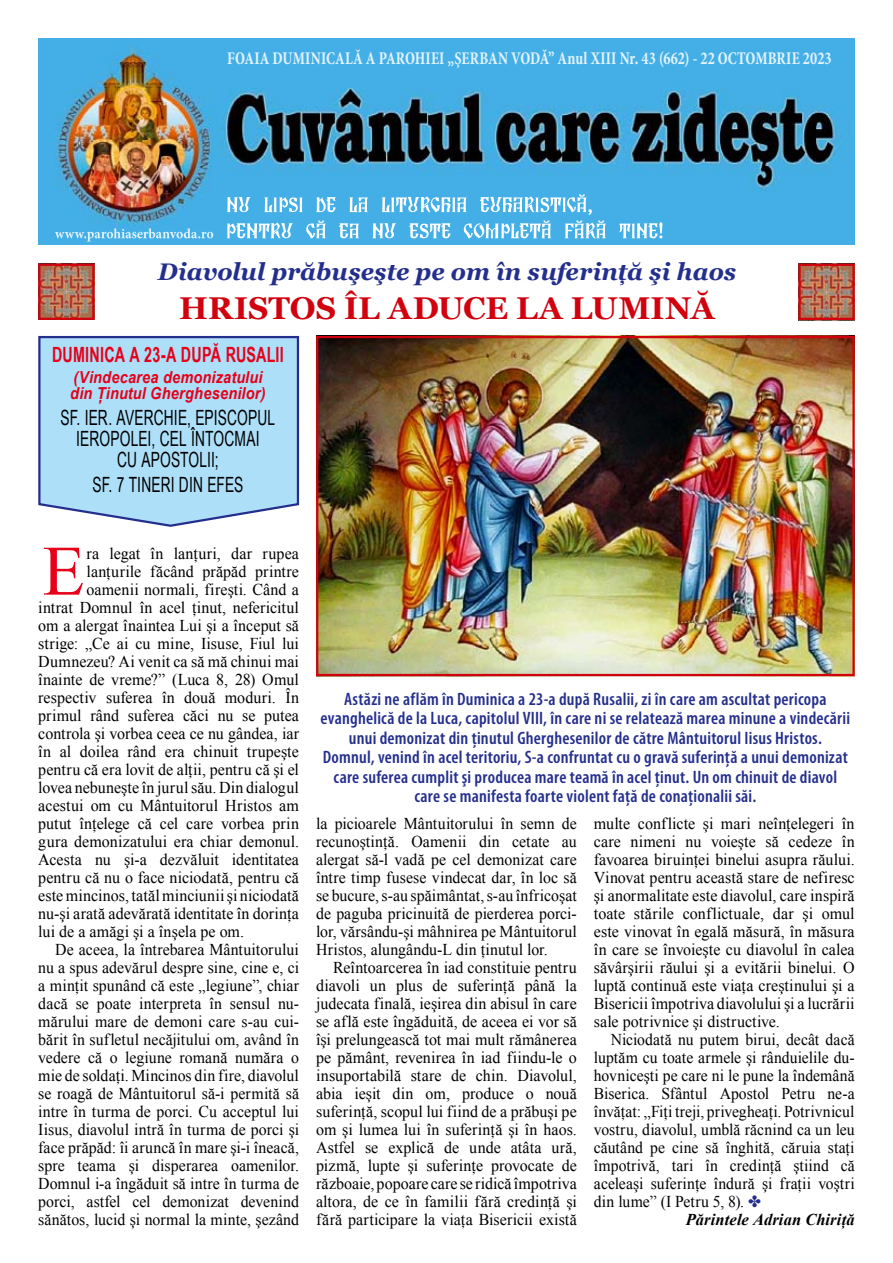
<style>
.page{position:relative;width:893px;height:1263px;background:#fff}
.page>*{position:absolute;margin:0;border:0;box-sizing:border-box;transform-origin:0 0}
.t1{font:70.8px "Times New Roman";color:#e60019}
.t2{font:700 31.5px "Georgia";color:#d1010e}
.t3{font:italic 700 24px "Georgia";letter-spacing:-.005em;color:#242f8d}
.t4{font:21px/21px "Arial Narrow";letter-spacing:.01em;color:#000;text-align:center;scale:.8 1}
.t5{font:700 21px "Arial Narrow";letter-spacing:.01em;color:#e60019;scale:.83 1}
.t6{font:600 condensed 18px/19.5px "Myriad Pro";letter-spacing:.015em;color:#242f8d;text-align:center}
.t7{font:700 condensed 18px "Minion Pro";letter-spacing:.01em;color:#e2f3fc;scale:.85 1}
.t8{font:16.5px/18px "Times New Roman";letter-spacing:.005em;color:#000;text-align:justify}
.t9{font:16.5px/18px "Times New Roman";letter-spacing:.005em;color:#000;text-align:justify;scale:.96 1}
.t10{font:16.5px "Times New Roman";letter-spacing:.005em;color:#000;scale:.95 1}
.t11{font:italic 700 16.5px/16.5px "Arial";letter-spacing:.015em;color:#e60019;scale:.88 1}
.t12{font:italic 700 16.5px "Times New Roman";letter-spacing:.01em;color:#000}
.s1{color:#242f8d}
</style>
<div class="page">
<img style="left:319px;top:339px;width:533px;height:334px">
<div style="left:316px;top:336px;width:539px;height:340px;border:2px solid #d1010e"></div>
<img style="left:41px;top:267px;width:51px;height:50px">
<div style="left:38px;top:264px;width:57px;height:56px;border:2px solid #d1010e"></div>
<img style="left:801px;top:267px;width:51px;height:50px">
<div style="left:798px;top:264px;width:57px;height:56px;border:2px solid #d1010e"></div>
<img style="left:38px;top:38px;width:817px;height:206px">
<svg style="left:55px;top:228px;width:158px;height:14px;background:#67beeb"></svg>
<svg style="left:227px;top:194px;width:435px;height:44px;background:#6ec0ec"></svg>
<svg style="left:38px;top:335px;width:262px;height:192px;background:#acdaf4"></svg>
<p class="t7" style="left:227px;top:47px;width:713px">FOAIA DUMINICALĂ A PAROHIEI „ŞERBAN VODĂ” Anul XIII Nr. 43 (662) - 22 OCTOMBRIE 2023</p>
<h3 class="t3" style="left:158px;top:258px;width:580px">Diavolul prăbuşeşte pe om în suferinţă şi haos</h3>
<h2 class="t2" style="left:179px;top:290px;width:537px">HRISTOS ÎL ADUCE LA LUMINĂ</h2>
<p class="t5" style="left:52px;top:339px;width:281px">DUMINICA A 23-A DUPĂ RUSALII</p>
<p class="t11" style="left:70px;top:369px;width:224px">(Vindecarea demonizatului din Ţinutul Gherghesenilor)</p>
<p class="t4" style="left:61px;top:406px;width:270px">SF. IER. AVERCHIE, EPISCOPUL<br>IEROPOLEI, CEL ÎNTOCMAI<br>CU APOSTOLII ;</p>
<p class="t4" style="left:93px;top:473px;width:188px">SF. 7 TI NERI DI N EFES</p>
<h1 class="t1" style="left:43px;top:523px;width:44px">E</h1>
<p class="t8" style="left:87px;top:544px;width:214px">ra legat în lanţuri, dar rupea</p>
<p class="t8" style="left:87px;top:562px;width:214px">lanţurile făcând prăpăd printre</p>
<p class="t8" style="left:87px;top:580px;width:214px">oamenii normali, fireşti. Când a</p>
<p class="t8" style="left:38px;top:598px;width:262px">intrat Domnul în acel ţinut, nefericitul</p>
<p class="t8" style="left:38px;top:616px;width:262px">om a alergat înaintea Lui şi a început să</p>
<p class="t8" style="left:38px;top:634px;width:262px">strige: „Ce ai cu mine, Iisuse, Fiul lui</p>
<p class="t8" style="left:38px;top:652px;width:262px">Dumnezeu? Ai venit ca să mă chinui mai</p>
<p class="t8" style="left:38px;top:670px;width:262px">înainte de vreme?” (Luca 8, 28) Omul</p>
<p class="t8" style="left:38px;top:688px;width:262px">respectiv suferea în două moduri. În</p>
<p class="t8" style="left:38px;top:706px;width:262px">primul rând suferea căci nu se putea</p>
<p class="t8" style="left:38px;top:724px;width:262px">controla şi vorbea ceea ce nu gândea, iar</p>
<p class="t8" style="left:38px;top:742px;width:262px">în al doilea rând era chinuit trupeşte</p>
<p class="t8" style="left:38px;top:760px;width:262px">pentru că era lovit de alţii, pentru că şi el</p>
<p class="t8" style="left:38px;top:778px;width:262px">lovea nebuneşte în jurul său. Din dialogul</p>
<p class="t8" style="left:38px;top:796px;width:262px">acestui om cu Mântuitorul Hristos am</p>
<p class="t8" style="left:38px;top:814px;width:262px">putut înţelege că cel care vorbea prin</p>
<p class="t8" style="left:38px;top:832px;width:262px">gura demonizatului era chiar demonul.</p>
<p class="t8" style="left:38px;top:850px;width:262px">Acesta nu şi-a dezvăluit identitatea</p>
<p class="t8" style="left:38px;top:868px;width:262px">pentru că nu o face niciodată, pentru că</p>
<p class="t8" style="left:38px;top:886px;width:262px">este mincinos, tatăl minciunii şi niciodată</p>
<p class="t8" style="left:38px;top:904px;width:262px">nu-şi arată adevărată identitate în dorinţa</p>
<p class="t8" style="left:38px;top:922px;width:207px">lui de a amăgi şi a înşela pe om.</p>
<p class="t9" style="left:55px;top:940px;width:255px">De aceea, la întrebarea Mântuitorului</p>
<p class="t9" style="left:38px;top:958px;width:273px">nu a spus adevărul despre sine, cine e, ci</p>
<p class="t9" style="left:38px;top:976px;width:273px">a minţit spunând că este „legiune”, chiar</p>
<p class="t9" style="left:38px;top:994px;width:273px">dacă se poate interpreta în sensul nu-</p>
<p class="t9" style="left:38px;top:1012px;width:273px">mărului mare de demoni care s-au cui-</p>
<p class="t9" style="left:38px;top:1030px;width:273px">bărit în sufletul necăjitului om, având în</p>
<p class="t9" style="left:38px;top:1048px;width:273px">vedere că o legiune romană număra o</p>
<p class="t9" style="left:38px;top:1066px;width:273px">mie de soldaţi. Mincinos din fire, diavolul</p>
<p class="t9" style="left:38px;top:1084px;width:273px">se roagă de Mântuitorul să-i permită să</p>
<p class="t9" style="left:38px;top:1102px;width:273px">intre în turma de porci. Cu acceptul lui</p>
<p class="t9" style="left:38px;top:1120px;width:273px">Iisus, diavolul intră în turma de porci şi</p>
<p class="t9" style="left:38px;top:1138px;width:273px">face prăpăd: îi aruncă în mare şi-i îneacă,</p>
<p class="t9" style="left:38px;top:1156px;width:273px">spre teama şi disperarea oamenilor.</p>
<p class="t9" style="left:38px;top:1174px;width:273px">Domnul i-a îngăduit să intre în turma de</p>
<p class="t9" style="left:38px;top:1192px;width:273px">porci, astfel cel demonizat devenind</p>
<p class="t9" style="left:38px;top:1210px;width:273px">sănătos, lucid şi normal la minte, şezând</p>
<p class="t6" style="left:321px;top:689px;width:531px">Astăzi ne aflăm în Duminica a 23-a după Rusalii, zi în care am ascultat pericopa evanghelică de la Luca, capitolul VIII, în care ni se relatează marea minune a vindecării unui demonizat din ţinutul Gherghesenilor de către Mântuitorul Iisus Hristos.<br>Domnul, venind în acel teritoriu, S-a confruntat cu o gravă suferinţă a unui demonizat care suferea cumplit şi producea mare teamă în acel ţinut. Un om chinuit de diavol care se manifesta foarte violent faţă de conaţionalii săi.</p>
<p class="t9" style="left:316px;top:814px;width:273px">la picioarele Mântuitorului în semn de recunoştinţă. Oamenii din cetate au alergat să-l vadă pe cel demonizat care între timp fusese vindecat dar, în loc să se bucure, s-au spăimântat, s-au înfricoşat de paguba pricinuită de pierderea porci&shy;lor, vărsându-şi mâhnirea pe Mântuitorul Hristos, alungându-L din ţinutul lor.</p>
<p class="t8" style="left:316px;top:958px;width:262px;text-indent:17px">Reîntoarcerea în iad constituie pentru diavoli un plus de suferinţă până la judecata finală, ieşirea din abisul în care se află este îngăduită, de aceea ei vor să îşi prelungească tot mai mult rămânerea pe pământ, revenirea în iad fiindu-le o insuportabilă stare de chin. Diavolul, abia ieşit din om, produce o nouă suferinţă, scopul lui fiind de a prăbuşi pe om şi lumea lui în suferinţă şi în haos.<br>Astfel se explică de unde atâta ură, pizmă, lupte şi suferinţe provocate de războaie, popoare care se ridică împotriva altora, de ce în familii fără credinţă şi fără participare la viaţa Bisericii există</p>
<p class="t8" style="left:594px;top:814px;width:262px">multe conflicte şi mari neînţelegeri în care nimeni nu voieşte să cedeze în favoarea biruinţei binelui asupra răului.<br>Vinovat pentru această stare de nefiresc şi anormalitate este diavolul, care inspiră toate stările conflictuale, dar şi omul este vinovat în egală măsură, în măsura în care se învoieşte cu diavolul în calea săvârşirii răului şi a evitării binelui. O luptă continuă este viaţa creştinului şi a Bisericii împotriva diavolului şi a lucrării sale potrivnice şi distructive.</p>
<p class="t10" style="left:611px;top:1028px;width:258px">Niciodată nu putem birui, decât dacă</p>
<p class="t10" style="left:594px;top:1046px;width:276px">luptăm cu toate armele şi rânduielile du-</p>
<p class="t10" style="left:594px;top:1064px;width:276px">hovniceşti pe care ni le pune la îndemână</p>
<p class="t10" style="left:594px;top:1082px;width:276px">Biserica. Sfântul Apostol Petru ne-a</p>
<p class="t10" style="left:594px;top:1100px;width:276px">învăţat: „Fiţi treji, privegheaţi. Potrivnicul</p>
<p class="t10" style="left:594px;top:1118px;width:276px">vostru, diavolul, umblă răcnind ca un leu</p>
<p class="t10" style="left:594px;top:1136px;width:276px">căutând pe cine să înghită, căruia staţi</p>
<p class="t10" style="left:594px;top:1154px;width:276px">împotrivă, tari în credinţă ştiind că</p>
<p class="t10" style="left:594px;top:1172px;width:276px">aceleaşi suferinţe îndură şi fraţii voştri</p>
<p class="t10" style="left:594px;top:1190px;width:177px">din lume” (I Petru 5, 8). <span class="s1">✤</span></p>
<p class="t12" style="left:686px;top:1208px;width:170px">Părintele Adrian Chiriţă</p>
</div>
